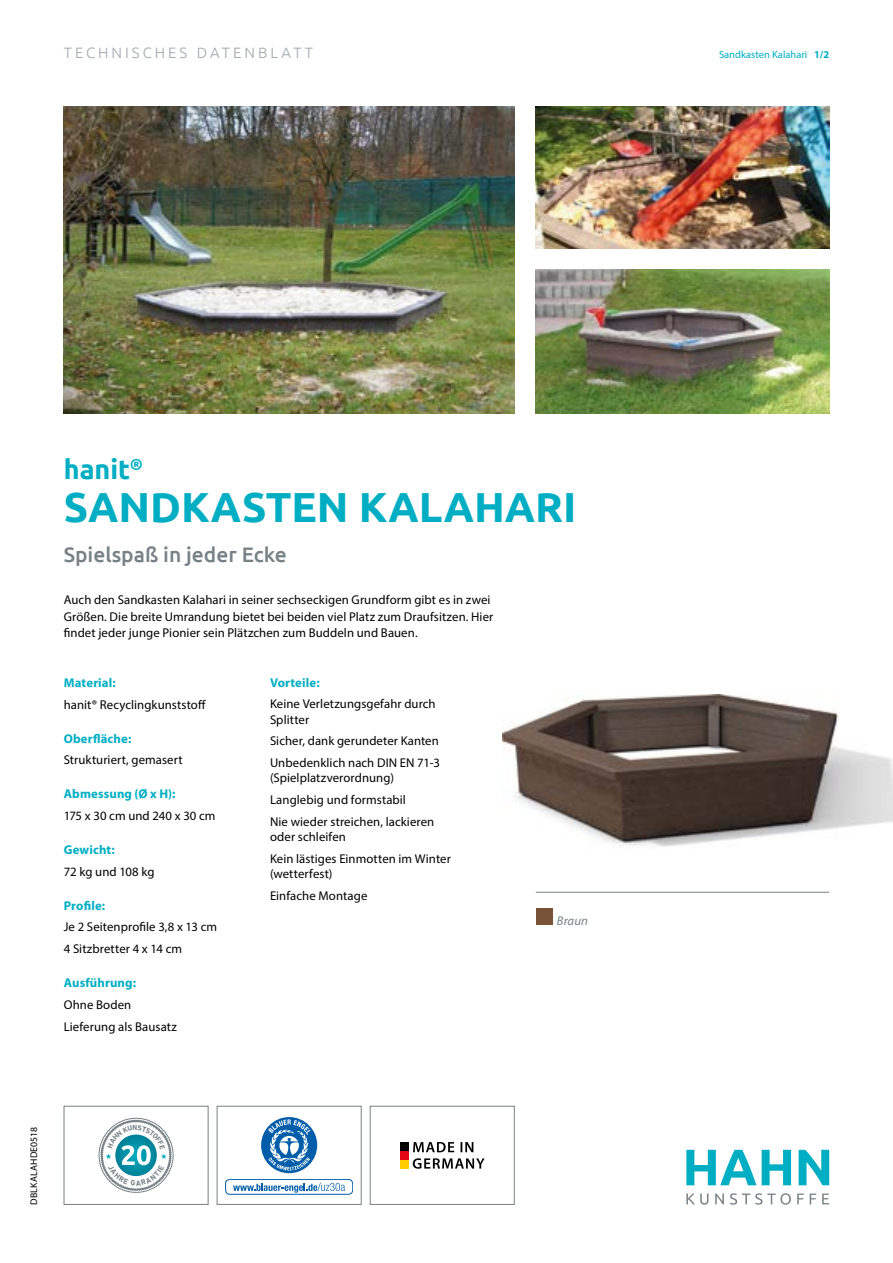
<style>
.page{position:relative;width:893px;height:1263px;background:#fff}
.page>*{position:absolute;margin:0;border:0;box-sizing:border-box;transform-origin:0 0}
.t1{font:700 42px "Ubuntu";color:#00aec3}
.t2{font:700 27px "Ubuntu";color:#00aec3}
.t3{font:500 21px "Ubuntu";color:#778186}
.t4{font:300 15px "Ubuntu";letter-spacing:.2em;color:#a0a8ad}
.t5{font:12.75px/21.6px "Myriad Pro";letter-spacing:.01em;color:#000}
.t6{font:700 12.75px "Myriad Pro";letter-spacing:.01em;color:#00aec3}
.t7{font:italic 12.75px "Myriad Pro";letter-spacing:.005em;color:#778186}
.t8{font:10.5px "Myriad Pro";color:#00aec3}
.t9{font:9.75px "Myriad Pro";letter-spacing:.01em;color:#000}
.s1{font-weight:700}
</style>
<div class="page">
<img style="left:503px;top:695px;width:390px;height:152px">
<img style="left:64px;top:106px;width:450px;height:307px">
<img style="left:536px;top:270px;width:293px;height:143px">
<hr style="left:536px;top:892px;width:293px;height:1px;background:#778186">
<img style="left:536px;top:106px;width:293px;height:142px">
<div style="left:536px;top:908px;width:16px;height:17px;background:#785337"></div>
<svg style="left:762px;top:1150px;width:29px;height:35px"></svg>
<svg style="left:799px;top:1150px;width:30px;height:35px"></svg>
<svg style="left:686px;top:1193px;width:143px;height:11px"></svg>
<svg style="left:686px;top:1150px;width:70px;height:35px"></svg>
<div style="left:64px;top:1106px;width:144px;height:98px;border:1px solid #778186"></div>
<div style="left:370px;top:1106px;width:144px;height:98px;border:1px solid #778186"></div>
<div style="left:400px;top:1142px;width:8px;height:8px;background:#000"></div>
<div style="left:400px;top:1151px;width:8px;height:8px;background:#e30613"></div>
<div style="left:400px;top:1160px;width:8px;height:8px;background:#fc0"></div>
<svg style="left:413px;top:1158px;width:72px;height:11px"></svg>
<svg style="left:413px;top:1142px;width:60px;height:10px"></svg>
<div style="left:217px;top:1106px;width:144px;height:98px;border:1px solid #778186"></div>
<svg style="left:261px;top:1117px;width:56px;height:56px"></svg>
<div style="left:225px;top:1179px;width:128px;height:15px;border:1px solid #005da9;border-radius:4px"></div>
<svg style="left:233px;top:1183px;width:112px;height:10px"></svg>
<svg style="left:101px;top:1120px;width:70px;height:71px"></svg>
<p class="t4" style="left:64px;top:44px;width:251px">TECHNISCHES DATENBLATT</p>
<p class="t8" style="left:719px;top:48px;width:112px">Sandkasten Kalahari <span class="s1">1/2</span></p>
<h2 class="t2" style="left:64px;top:453px;width:81px">hanit<sup>®</sup></h2>
<h1 class="t1" style="left:64px;top:482px;width:514px">SANDKASTEN KALAHARI</h1>
<h3 class="t3" style="left:64px;top:541px;width:225px">Spielspaß in jeder Ecke</h3>
<p class="t5" style="left:64px;top:592px;width:431px;line-height:16.5px">Auch den Sandkasten Kalahari in seiner sechseckigen Grundform gibt es in zwei<br>Größen. Die breite Umrandung bietet bei beiden viel Platz zum Draufsitzen. Hier findet jeder junge Pionier sein Plätzchen zum Buddeln und Bauen.</p>
<p class="t6" style="left:64px;top:675px;width:53px">Material:</p>
<p class="t5" style="left:64px;top:693px;width:144px">hanit® Recyclingkunststoff</p>
<p class="t6" style="left:64px;top:731px;width:69px">Oberfläche:</p>
<p class="t5" style="left:64px;top:749px;width:120px">Strukturiert, gemasert</p>
<p class="t6" style="left:64px;top:787px;width:113px">Abmessung (Ø x H):</p>
<p class="t5" style="left:64px;top:805px;width:153px">175 x 30 cm und 240 x 30 cm</p>
<p class="t6" style="left:64px;top:843px;width:52px">Gewicht:</p>
<p class="t5" style="left:64px;top:860px;width:92px">72 kg und 108 kg</p>
<p class="t6" style="left:64px;top:898px;width:43px">Profile:</p>
<p class="t5" style="left:64px;top:916px;width:155px">Je 2 Seitenprofile 3,8 x 13 cm<br>4 Sitzbretter 4 x 14 cm</p>
<p class="t6" style="left:64px;top:976px;width:74px">Ausführung:</p>
<p class="t5" style="left:64px;top:993px;width:115px">Ohne Boden<br>Lieferung als Bausatz</p>
<p class="t6" style="left:270px;top:675px;width:51px">Vorteile:</p>
<p class="t5" style="left:270px;top:696px;width:167px;line-height:15.3px">Keine Verletzungsgefahr durch<br>Splitter</p>
<p class="t5" style="left:270px;top:730px;width:171px">Sicher, dank gerundeter Kanten<br>Unbedenklich nach DIN EN 71-3</p>
<p class="t5" style="left:270px;top:767px;width:166px">(Spielplatzverordnung)<br>Langlebig und formstabil<br>Nie wieder streichen, lackieren</p>
<p class="t5" style="left:270px;top:826px;width:182px">oder schleifen<br>Kein lästiges Einmotten im Winter</p>
<p class="t5" style="left:270px;top:863px;width:99px">(wetterfest)<br>Einfache Montage</p>
<p class="t7" style="left:557px;top:913px;width:32px">Braun</p>
<p class="t9" style="left:28px;top:1205px;width:79px;rotate:-90deg">DBLKALAHDE0518</p>
</div>
